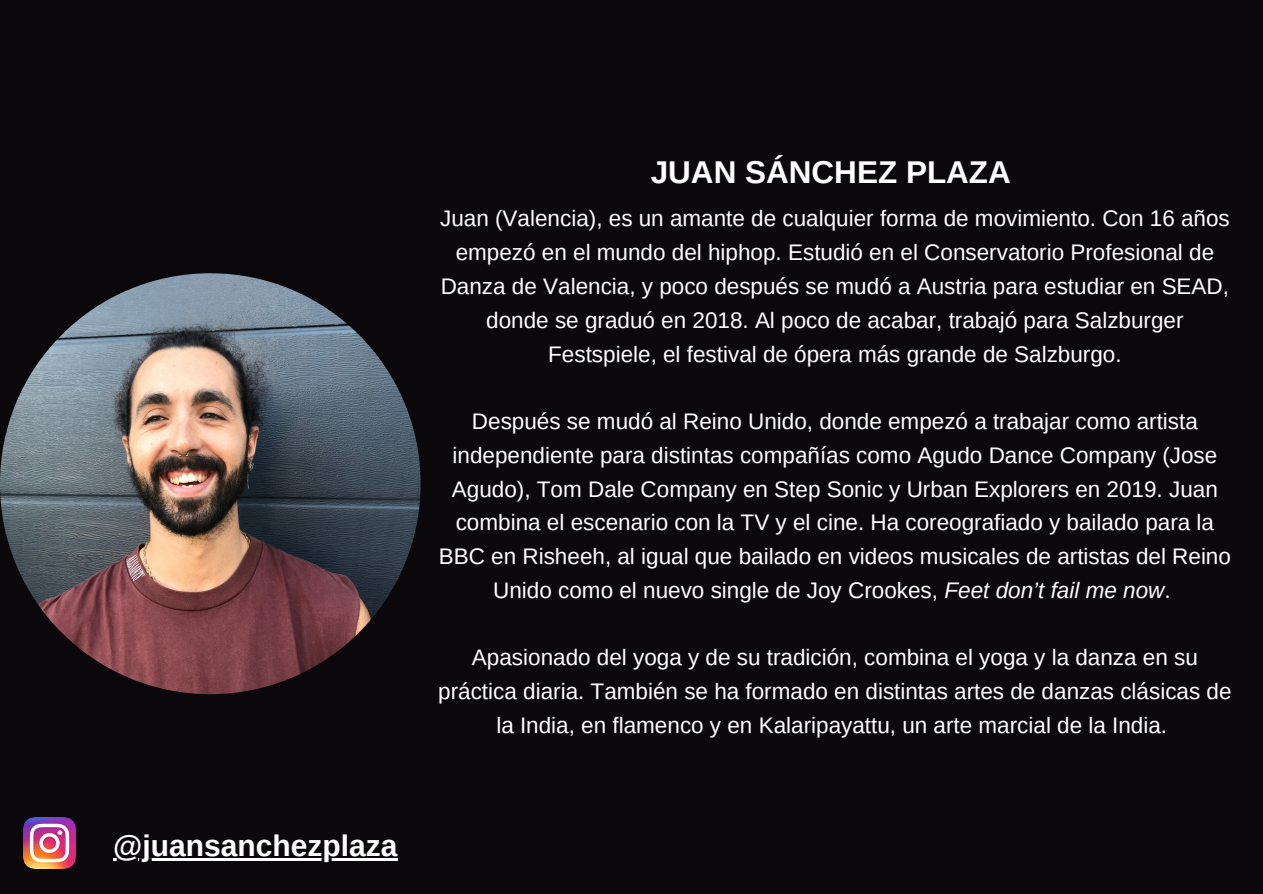
<style>
.page{position:relative;width:1263px;height:894px;background:#fff}
.page>*{position:absolute;margin:0;border:0;box-sizing:border-box;transform-origin:0 0}
.t1{font:700 31.5px "Arimo";color:#fff}
.t2{font:700 30px "Arimo";color:#fff}
.t3{font:22.5px/33.8px "Arimo";color:#fff;text-align:center}
.s1{font-style:italic}
</style>
<div class="page">
<div style="left:0;top:0;width:1263px;height:893px;background:#0b080b"></div>
<img style="left:0;top:273px;width:421px;height:421px;border-radius:50%">
<img style="left:24px;top:817px;width:52px;height:51px">
<hr style="left:113px;top:858px;width:284px;height:2px;background:#fff">
<p class="t2" style="left:113px;top:829px;width:286px">@juansanchezplaza</p>
<p class="t1" style="left:651px;top:154px;width:362px">JUAN SÁNCHEZ PLAZA</p>
<p class="t3" style="left:440px;top:202px;width:791px">Juan (Valencia), es un amante de cualquier forma de movimiento. Con 16 años empezó en el mundo del hiphop. Estudió en el Conservatorio Profesional de Danza de Valencia, y poco después se mudó a Austria para estudiar en SEAD, donde se graduó en 2018. Al poco de acabar, trabajó para Salzburger Festspiele, el festival de ópera más grande de Salzburgo.</p>
<p class="t3" style="left:439px;top:404px;width:794px">Después se mudó al Reino Unido, donde empezó a trabajar como artista independiente para distintas compañías como Agudo Dance Company (Jose Agudo), Tom Dale Company en Step Sonic y Urban Explorers en 2019. Juan combina el escenario con la TV y el cine. Ha coreografiado y bailado para la BBC en Risheeh, al igual que bailado en videos musicales de artistas del Reino Unido como el nuevo single de Joy Crookes, <span class="s1">Feet don’t fail me now</span>.</p>
<p class="t3" style="left:438px;top:640px;width:795px">Apasionado del yoga y de su tradición, combina el yoga y la danza en su práctica diaria. También se ha formado en distintas artes de danzas clásicas de la India, en flamenco y en Kalaripayattu, un arte marcial de la India.</p>
</div>
